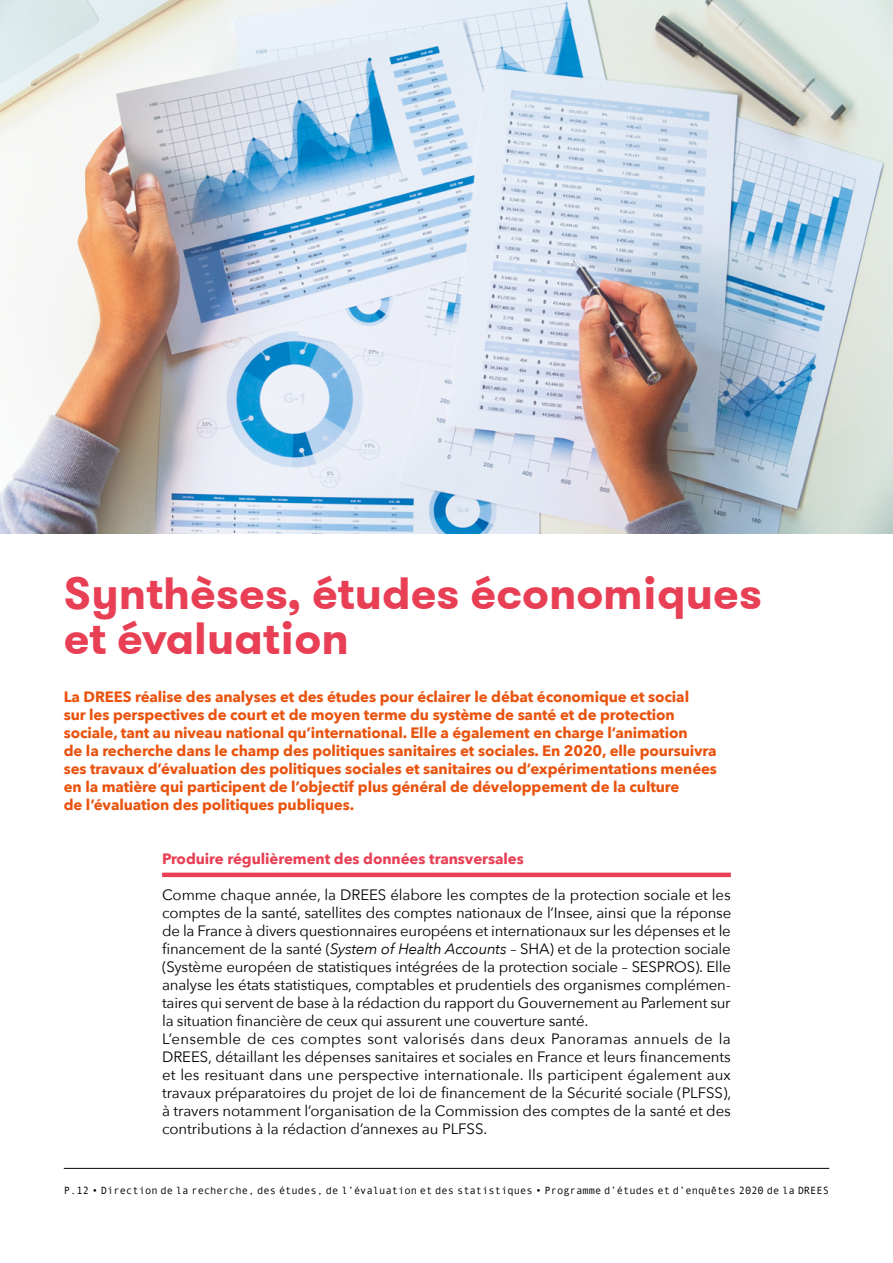
<style>
.page{position:relative;width:893px;height:1263px;background:#fff}
.page>*{position:absolute;margin:0;border:0;box-sizing:border-box;transform-origin:0 0}
.titre_partie{font:700 45px/45px "GT Walsheim";color:#e83f55}
.texte_courant{font:15px/18px "Avenir Next";letter-spacing:-.015em;color:#000;text-align:justify}
.texte_courant-2{font:700 15px/18px "Avenir Next";letter-spacing:-.01em;color:#e9530e}
.intertitre{font:700 15px "Avenir Next";letter-spacing:-.005em;color:#e83f55}
.t1{font:10.5px "Andale Mono";color:#000}
.s1{font-style:italic}
</style>
<div class="page">
<hr style="left:64px;top:1168px;width:765px;height:1px;background:#000">
<img style="left:0;top:0;width:893px;height:534px">
<hr style="left:162px;top:873px;width:569px;height:4px;background:#e83f55">
<p class="titre_partie" style="left:64px;top:570px;width:700px">Synthèses, études économiques et évaluation</p>
<p class="texte_courant-2" style="left:64px;top:688px;width:655px">La DREES réalise des analyses et des études pour éclairer le débat économique et social<br>sur les perspectives de court et de moyen terme du système de santé et de protection sociale, tant au niveau national qu’international. Elle a également en charge l’animation<br>de la recherche dans le champ des politiques sanitaires et sociales. En 2020, elle poursuivra ses travaux d’évaluation des politiques sociales et sanitaires ou d’expérimentations menées en la matière qui participent de l’objectif plus général de développement de la culture<br>de l’évaluation des politiques publiques.</p>
<p class="intertitre" style="left:162px;top:846px;width:363px">Produire régulièrement des données transversales</p>
<p class="texte_courant" style="left:162px;top:885px;width:571px">Comme chaque année, la DREES élabore les comptes de la protection sociale et les comptes de la santé, satellites des comptes nationaux de l’Insee, ainsi que la réponse de la France à divers questionnaires européens et internationaux sur les dépenses et le financement de la santé (<span class="s1">System of Health Accounts</span> – SHA) et de la protection sociale (Système européen de statistiques intégrées de la protection sociale – SESPROS). Elle analyse les états statistiques, comptables et prudentiels des organismes complémen&shy;taires qui servent de base à la rédaction du rapport du Gouvernement au Parlement sur la situation financière de ceux qui assurent une couverture santé.</p>
<p class="texte_courant" style="left:162px;top:1029px;width:571px">L’ensemble de ces comptes sont valorisés dans deux Panoramas annuels de la DREES, détaillant les dépenses sanitaires et sociales en France et leurs financements et les resituant dans une perspective internationale. Ils participent également aux travaux préparatoires du projet de loi de financement de la Sécurité sociale (PLFSS), à travers notamment l’organisation de la Commission des comptes de la santé et des contributions à la rédaction d’annexes au PLFSS.</p>
<p class="t1" style="left:64px;top:1183px;width:767px">P.12 • Direction de la recherche, des études, de l’évaluation et des statistiques • Programme d’études et d’enquêtes 2020 de la DREES</p>
</div>
